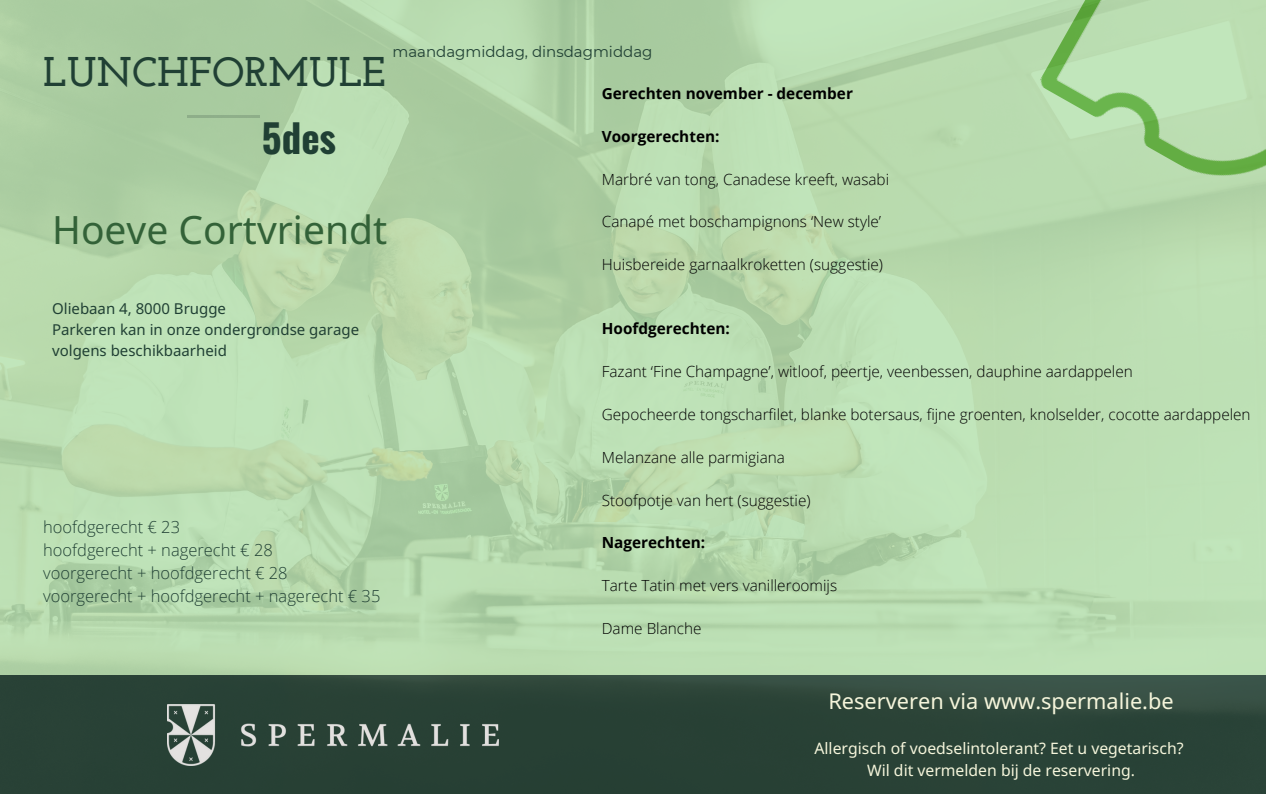
<style>
.page{position:relative;width:1266px;height:794px;background:#fff}
.page>*{position:absolute;margin:0;border:0;box-sizing:border-box;transform-origin:0 0}
.t1{font:700 41.25px "Josefin Slab";color:#204034}
.t2{font:39px "Noto Sans";color:#336238}
.t3{font:700 39px "Oswald";color:#204034}
.t4{font:21.75px "Noto Sans";color:#f5f5db}
.t5{font:300 16.5px "Open Sans";color:#204034}
.t6{font:15.75px "Noto Sans";color:#f5f5db}
.t7{font:300 15.3px "Open Sans";color:#000}
.t8{font:700 15.3px "Open Sans";color:#000}
.t9{font:15px "Noto Sans";color:#204034}
.t10{font:15px "Montserrat";color:#204034}
</style>
<div class="page">
<img style="left:0;top:0;width:1266px;height:793px">
<p class="t10" style="left:392px;top:42px;width:261px">maandagmiddag, dinsdagmiddag</p>
<p class="t1" style="left:43px;top:55px;width:344px">LUNCHFORMULE</p>
<p class="t8" style="left:602px;top:83px;width:253px">Gerechten november - december</p>
<p class="t8" style="left:602px;top:125px;width:119px">Voorgerechten:</p>
<p class="t7" style="left:602px;top:168px;width:289px">Marbré van tong, Canadese kreeft, wasabi</p>
<p class="t7" style="left:602px;top:211px;width:281px">Canapé met boschampignons ‘New style’</p>
<p class="t7" style="left:602px;top:254px;width:283px">Huisbereide garnaalkroketten (suggestie)</p>
<p class="t3" style="left:262px;top:107px;width:76px">5des</p>
<p class="t2" style="left:52px;top:203px;width:336px">Hoeve Cortvriendt</p>
<p class="t9" style="left:52px;top:298px;width:175px">Oliebaan 4, 8000 Brugge</p>
<p class="t9" style="left:52px;top:319px;width:308px">Parkeren kan in onze ondergrondse garage</p>
<p class="t9" style="left:52px;top:340px;width:176px">volgens beschikbaarheid</p>
<p class="t5" style="left:43px;top:515px;width:138px">hoofdgerecht € 23</p>
<p class="t5" style="left:43px;top:538px;width:231px">hoofdgerecht + nagerecht € 28</p>
<p class="t5" style="left:43px;top:561px;width:246px">voorgerecht + hoofdgerecht € 28</p>
<p class="t5" style="left:43px;top:584px;width:339px">voorgerecht + hoofdgerecht + nagerecht € 35</p>
<p class="t8" style="left:602px;top:318px;width:130px">Hoofdgerechten:</p>
<p class="t7" style="left:602px;top:361px;width:532px">Fazant ‘Fine Champagne’, witloof, peertje, veenbessen, dauphine aardappelen</p>
<p class="t7" style="left:602px;top:403px;width:650px">Gepocheerde tongscharfilet, blanke botersaus, fijne groenten, knolselder, cocotte aardappelen</p>
<p class="t7" style="left:602px;top:446px;width:185px">Melanzane alle parmigiana</p>
<p class="t7" style="left:602px;top:489px;width:210px">Stoofpotje van hert (suggestie)</p>
<p class="t8" style="left:602px;top:532px;width:105px">Nagerechten:</p>
<p class="t7" style="left:602px;top:574px;width:237px">Tarte Tatin met vers vanilleroomijs</p>
<p class="t7" style="left:602px;top:617px;width:101px">Dame Blanche</p>
<p class="t4" style="left:828px;top:685px;width:347px">Reserveren via www.spermalie.be</p>
<p class="t6" style="left:814px;top:737px;width:371px">Allergisch of voedselintolerant? Eet u vegetarisch?</p>
<p class="t6" style="left:867px;top:759px;width:269px">Wil dit vermelden bij de reservering.</p>
</div>
